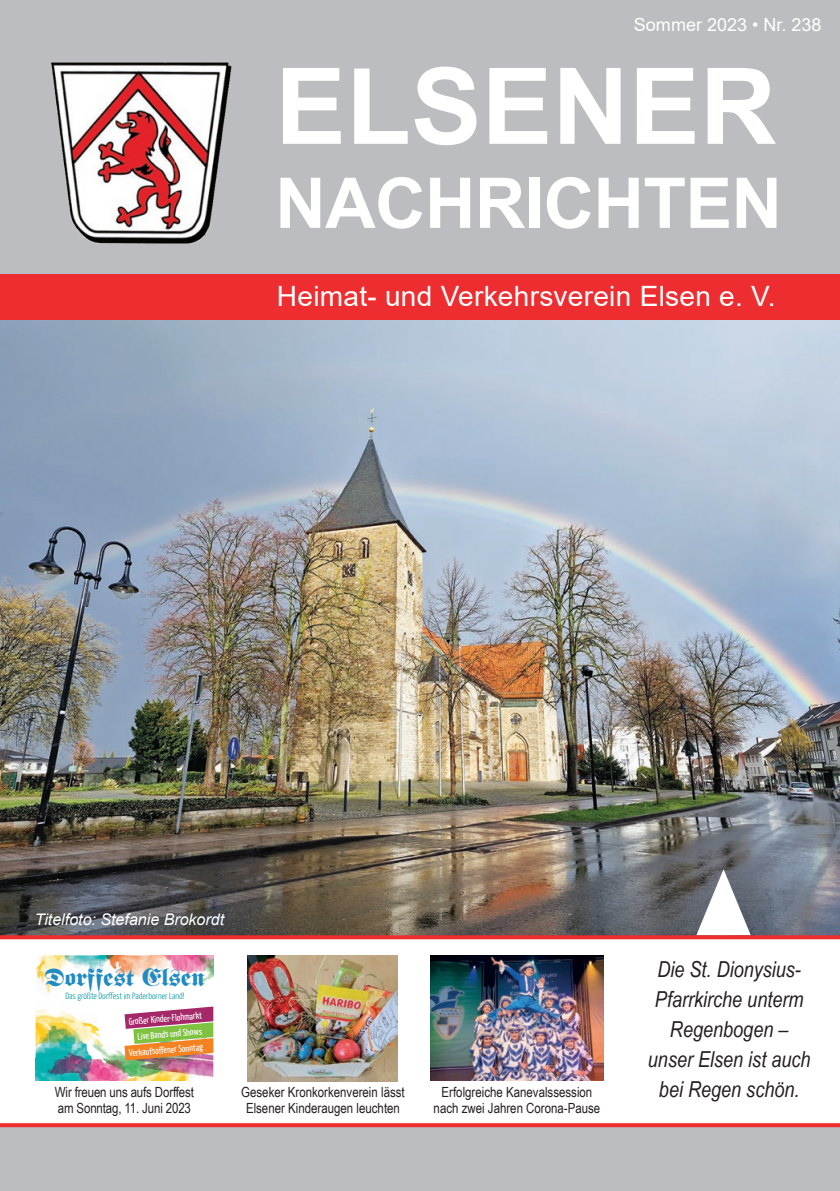
<style>
.page{position:relative;width:840px;height:1191px;background:#fff}
.page>*{position:absolute;margin:0;border:0;box-sizing:border-box;transform-origin:0 0}
.t1{font:700 106px "Arial";color:#fff}
.t2{font:700 70px "Arial";letter-spacing:-.01em;color:#fff}
.t3{font:28px "Arial";letter-spacing:.01em;color:#fff}
.t4{font:24.4px "Fette Fraktur";color:#208ac3}
.t5{font:italic 22px/30px "Arial Narrow";color:#231f20;text-align:center}
.t6{font:18px "Arial";color:#fff}
.t7{font:italic 16px "Arial";color:#fff}
.t8{font:14px/16px "Arial Narrow";color:#231f20;text-align:center}
.t9{font:9.8px "Yanone Kaffeesatz";color:#fff}
.t10{font:300 9px "Yanone Kaffeesatz";color:#00929e}
</style>
<div class="page">
<img style="left:0;top:319px;width:839px;height:616px">
<div style="left:0;top:0;width:839px;height:274px;background:#bcbdc0"></div>
<div style="left:0;top:1124px;width:839px;height:67px;background:#bcbdc0"></div>
<svg style="left:0;top:1123px;width:839px;height:4px;background:#ee363a"></svg>
<img style="left:51px;top:62px;width:181px;height:182px">
<div style="left:0;top:274px;width:839px;height:45px;background:#ee2d31"></div>
<svg style="left:696px;top:869px;width:54px;height:66px"></svg>
<svg style="left:0;top:935px;width:839px;height:4px;background:#e23034"></svg>
<img style="left:60px;top:1010px;width:25px;height:12px">
<img style="left:36px;top:1009px;width:24px;height:13px">
<img style="left:36px;top:1059px;width:6px;height:21px">
<img style="left:42px;top:1044px;width:80px;height:36px">
<img style="left:36px;top:1022px;width:13px;height:37px">
<img style="left:49px;top:1022px;width:39px;height:22px">
<svg style="left:88px;top:1022px;width:9px;height:4px"></svg>
<img style="left:88px;top:1026px;width:14px;height:18px">
<img style="left:212px;top:1060px;width:1px;height:18px">
<img style="left:101px;top:1044px;width:9px;height:15px">
<img style="left:110px;top:1056px;width:102px;height:24px">
<img style="left:115px;top:977px;width:60px;height:6px">
<img style="left:36px;top:964px;width:23px;height:29px">
<svg style="left:43px;top:955px;width:4px;height:9px"></svg>
<img style="left:36px;top:955px;width:7px;height:14px">
<img style="left:99px;top:955px;width:94px;height:22px">
<img style="left:93px;top:961px;width:6px;height:12px">
<svg style="left:93px;top:955px;width:6px;height:6px"></svg>
<img style="left:47px;top:955px;width:46px;height:21px">
<svg style="left:125px;top:955px;width:1px;height:21px"></svg>
<img style="left:193px;top:955px;width:20px;height:28px">
<svg style="left:122px;top:1006px;width:91px;height:54px;background:#c08f68"></svg>
<img style="left:247px;top:955px;width:150px;height:126px">
<img style="left:430px;top:955px;width:173px;height:125px">
<p class="t6" style="left:633px;top:12px;width:189px">Sommer 2023 • Nr. 238</p>
<h1 class="t1" style="left:275px;top:32px;width:502px">ELSENER</h1>
<h2 class="t2" style="left:275px;top:154px;width:508px">NACHRICHTEN</h2>
<h3 class="t3" style="left:277px;top:277px;width:499px">Heimat- und Verkehrsverein Elsen e. V.</h3>
<p class="t7" style="left:35px;top:908px;width:191px">Titelfoto: Stefanie Brokordt</p>
<h3 class="t4" style="left:45px;top:963px;width:161px">Dorffest Elsen</h3>
<p class="t10" style="left:65px;top:990px;width:120px">Das größte Dorffest im Paderborner Land!</p>
<p class="t9" style="left:128px;top:1015px;width:75px;rotate:-5deg">Großer Kinder-Flohmarkt</p>
<p class="t9" style="left:128px;top:1047px;width:76px;rotate:-5deg">Verkaufsoffener Sonntag</p>
<p class="t9" style="left:137px;top:1030px;width:66px;rotate:-5deg">Live Bands und Shows</p>
<h3 class="t5" style="left:647px;top:954px;width:164px">Die St. Dionysius-<br>Pfarrkirche unterm<br>Regenbogen – unser Elsen ist auch</h3>
<p class="t8" style="left:55px;top:1083px;width:140px">Wir freuen uns aufs Dorffest</p>
<h3 class="t5" style="left:658px;top:1074px;width:142px">bei Regen schön.</h3>
<p class="t8" style="left:58px;top:1099px;width:135px">am Sonntag, 11. Juni 2023</p>
<p class="t8" style="left:433px;top:1083px;width:168px">Erfolgreiche Kanevalssession nach zwei Jahren Corona-Pause</p>
<p class="t8" style="left:241px;top:1083px;width:165px">Geseker Kronkorkenverein lässt<br>Elsener Kinderaugen leuchten</p>
</div>
